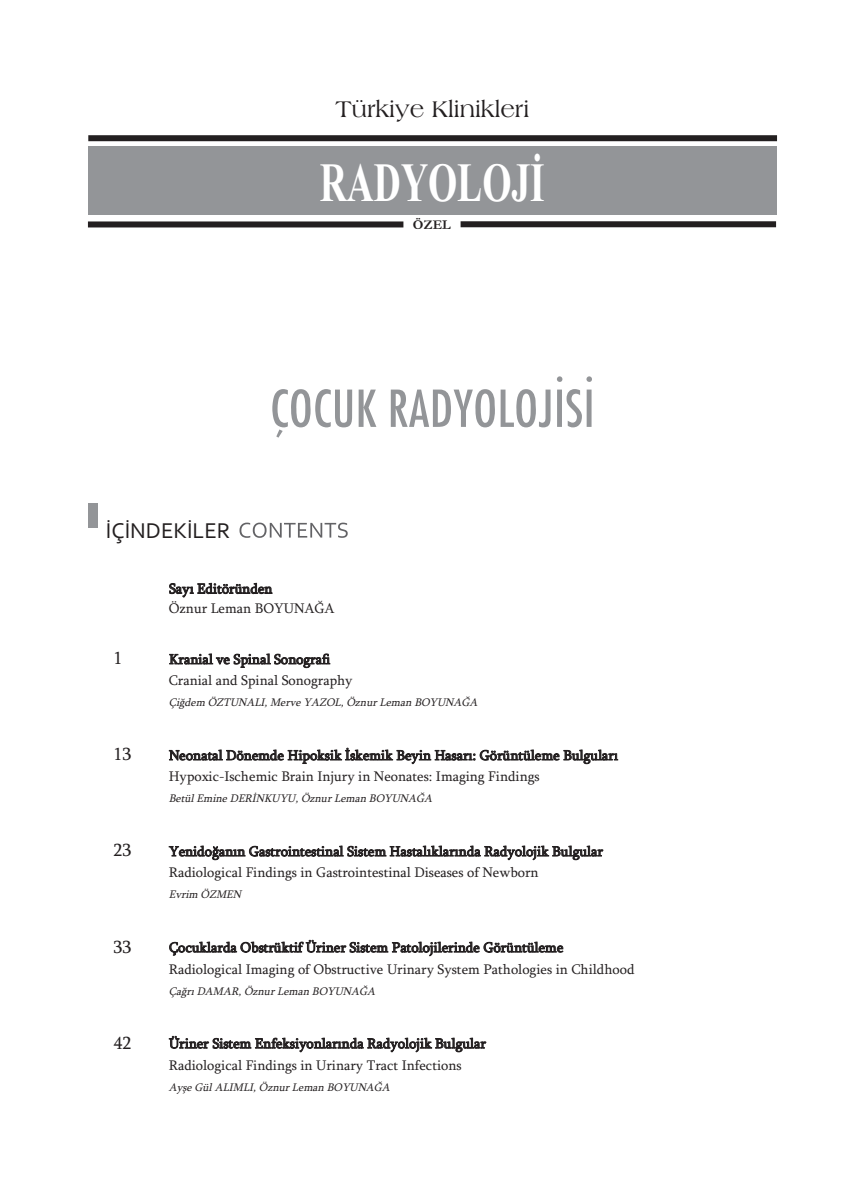
<style>
.page{position:relative;width:865px;height:1197px;background:#fff}
.page>*{position:absolute;margin:0;border:0;box-sizing:border-box;transform-origin:0 0}
.t1{font:700 55.35px "Times New Roman";color:#fff;scale:.68 1}
.t2{font:24px "Americana BT Roman";color:#231f20}
.t3{font:22.5px "Corbel";color:#231f20}
.t4{font:18px "Sylfaen";color:#231f20}
.t5{font:14.25px/21.3px "Sylfaen";color:#231f20}
.t6{font:700 13.5px "Garamond";color:#231f20}
.t7{font:italic 11.25px "Sylfaen";color:#231f20}
</style>
<div class="page">
<div style="left:88px;top:147px;width:688px;height:68px;background:#939598"></div>
<div style="left:88px;top:135px;width:689px;height:6px;background:#231f20"></div>
<div style="left:88px;top:221px;width:315px;height:6px;background:#231f20"></div>
<div style="left:460px;top:221px;width:316px;height:6px;background:#231f20"></div>
<svg style="left:239px;top:522px;width:109px;height:16px"></svg>
<div style="left:88px;top:502px;width:9px;height:25px;background:#939598"></div>
<svg style="left:272px;top:389px;width:264px;height:48px"></svg>
<h2 class="t2" style="left:335px;top:94px;width:195px">Türkiye Klinikleri</h2>
<h1 class="t1" style="left:320px;top:149px;width:332px">RADYOLOJİ</h1>
<p class="t6" style="left:413px;top:216px;width:39px">ÖZEL</p>
<h3 class="t3" style="left:106px;top:516px;width:126px">İÇİNDEKİLER</h3>
<p class="t5" style="left:169px;top:578px;width:167px;line-height:19.8px">Sayı Editöründen<br>Öznur Leman BOYUNAĞA</p>
<p class="t4" style="left:113px;top:647px;width:10px">1</p>
<p class="t5" style="left:169px;top:648px;width:185px">Kranial ve Spinal Sonografi<br>Cranial and Spinal Sonography</p>
<p class="t7" style="left:169px;top:695px;width:313px">Çiğdem ÖZTUNALI, Merve YAZOL, Öznur Leman BOYUNAĞA</p>
<p class="t4" style="left:113px;top:743px;width:19px">13</p>
<p class="t5" style="left:169px;top:744px;width:451px">Neonatal Dönemde Hipoksik İskemik Beyin Hasarı: Görüntüleme Bulguları<br>Hypoxic-Ischemic Brain Injury in Neonates: Imaging Findings</p>
<p class="t7" style="left:169px;top:791px;width:268px">Betül Emine DERİNKUYU, Öznur Leman BOYUNAĞA</p>
<p class="t4" style="left:113px;top:839px;width:19px">23</p>
<p class="t5" style="left:169px;top:840px;width:435px">Yenidoğanın Gastrointestinal Sistem Hastalıklarında Radyolojik Bulgular<br>Radiological Findings in Gastrointestinal Diseases of Newborn</p>
<p class="t7" style="left:169px;top:887px;width:77px">Evrim ÖZMEN</p>
<p class="t4" style="left:113px;top:935px;width:19px">33</p>
<p class="t5" style="left:169px;top:936px;width:467px">Çocuklarda Obstrüktif Üriner Sistem Patolojilerinde Görüntüleme<br>Radiological Imaging of Obstructive Urinary System Pathologies in Childhood</p>
<p class="t7" style="left:169px;top:983px;width:211px">Çağrı DAMAR, Öznur Leman BOYUNAĞA</p>
<p class="t4" style="left:113px;top:1031px;width:19px">42</p>
<p class="t5" style="left:169px;top:1032px;width:318px">Üriner Sistem Enfeksiyonlarında Radyolojik Bulgular<br>Radiological Findings in Urinary Tract Infections</p>
<p class="t7" style="left:169px;top:1079px;width:226px">Ayşe Gül ALIMLI, Öznur Leman BOYUNAĞA</p>
</div>
